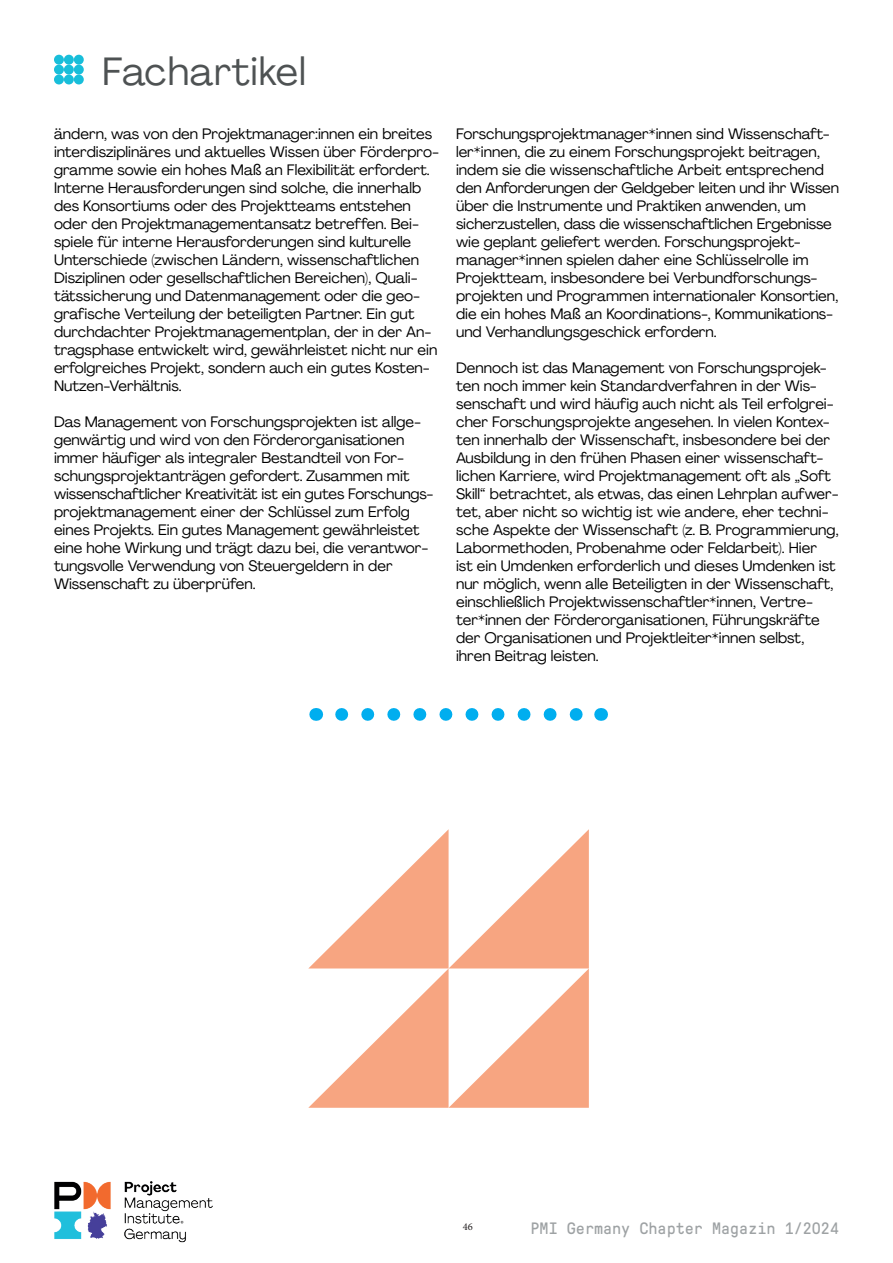
<style>
.page{position:relative;width:893px;height:1263px;background:#fff}
.page>*{position:absolute;margin:0;border:0;box-sizing:border-box;transform-origin:0 0}
.t1{font:39px "Agrandir";letter-spacing:.02em;color:#4e5253}
.t2{font:16.5px "GT Pressura Mono";color:#9ea2a4}
.t3{font:15px/18px "Agrandir";color:#000001}
.t4{font:10.5px "Minion Pro";color:#231f20}
</style>
<div class="page">
<img style="left:54px;top:1181px;width:159px;height:62px">
<svg style="left:342px;top:708px;width:241px;height:13px"></svg>
<svg style="left:316px;top:708px;width:1px;height:13px"></svg>
<svg style="left:601px;top:708px;width:1px;height:13px"></svg>
<div style="left:54px;top:55px;width:10px;height:10px;background:#18beda;border-radius:50%"></div>
<div style="left:64px;top:55px;width:10px;height:10px;background:#18beda;border-radius:50%"></div>
<div style="left:74px;top:55px;width:10px;height:10px;background:#18beda;border-radius:50%"></div>
<div style="left:54px;top:65px;width:10px;height:10px;background:#18beda;border-radius:50%"></div>
<div style="left:64px;top:65px;width:10px;height:10px;background:#18beda;border-radius:50%"></div>
<div style="left:74px;top:65px;width:10px;height:10px;background:#18beda;border-radius:50%"></div>
<div style="left:54px;top:75px;width:10px;height:9px;background:#18beda;border-radius:50%"></div>
<div style="left:64px;top:75px;width:10px;height:9px;background:#18beda;border-radius:50%"></div>
<div style="left:74px;top:75px;width:10px;height:9px;background:#18beda;border-radius:50%"></div>
<svg style="left:308px;top:829px;width:281px;height:279px"></svg>
<h1 class="t1" style="left:102px;top:47px;width:205px">Fachartikel</h1>
<p class="t3" style="left:54px;top:124px;width:387px">ändern, was von den Projektmanager:innen ein breites interdisziplinäres und aktuelles Wissen über Förderpro&shy;gramme sowie ein hohes Maß an Flexibilität erfordert.<br>Interne Herausforderungen sind solche, die innerhalb des Konsortiums oder des Projektteams entstehen oder den Projektmanagementansatz betreffen. Bei&shy;spiele für interne Herausforderungen sind kulturelle Unterschiede (zwischen Ländern, wissenschaftlichen Disziplinen oder gesellschaftlichen Bereichen), Quali&shy;tätssicherung und Datenmanagement oder die geo&shy;grafische Verteilung der beteiligten Partner. Ein gut durchdachter Projektmanagementplan, der in der An&shy;tragsphase entwickelt wird, gewährleistet nicht nur ein erfolgreiches Projekt, sondern auch ein gutes Kosten-Nutzen-Verhältnis.</p>
<p class="t3" style="left:54px;top:412px;width:381px">Das Management von Forschungsprojekten ist allge&shy;genwärtig und wird von den Förderorganisationen immer häufiger als integraler Bestandteil von For&shy;schungsprojektanträgen gefordert. Zusammen mit wissenschaftlicher Kreativität ist ein gutes Forschungs&shy;projektmanagement einer der Schlüssel zum Erfolg eines Projekts. Ein gutes Management gewährleistet eine hohe Wirkung und trägt dazu bei, die verantwor&shy;tungsvolle Verwendung von Steuergeldern in der Wissenschaft zu überprüfen.</p>
<p class="t3" style="left:456px;top:124px;width:384px">Forschungsprojektmanager*innen sind Wissenschaft&shy;ler*innen, die zu einem Forschungsprojekt beitragen, indem sie die wissenschaftliche Arbeit entsprechend den Anforderungen der Geldgeber leiten und ihr Wissen über die Instrumente und Praktiken anwenden, um sicherzustellen, dass die wissenschaftlichen Ergebnisse wie geplant geliefert werden. Forschungsprojekt&shy;manager*innen spielen daher eine Schlüsselrolle im Projektteam, insbesondere bei Verbundforschungs&shy;projekten und Programmen internationaler Konsortien, die ein hohes Maß an Koordinations-, Kommunikations&shy;und Verhandlungsgeschick erfordern.</p>
<p class="t3" style="left:456px;top:358px;width:384px">Dennoch ist das Management von Forschungsprojek&shy;ten noch immer kein Standardverfahren in der Wis&shy;senschaft und wird häufig auch nicht als Teil erfolgrei&shy;cher Forschungsprojekte angesehen. In vielen Kontex&shy;ten innerhalb der Wissenschaft, insbesondere bei der Ausbildung in den frühen Phasen einer wissenschaft&shy;lichen Karriere, wird Projektmanagement oft als „Soft Skill“ betrachtet, als etwas, das einen Lehrplan aufwer&shy;tet, aber nicht so wichtig ist wie andere, eher techni&shy;sche Aspekte der Wissenschaft (z. B. Programmierung, Labormethoden, Probenahme oder Feldarbeit). Hier<br>ist ein Umdenken erforderlich und dieses Umdenken ist nur möglich, wenn alle Beteiligten in der Wissenschaft, einschließlich Projektwissenschaftler*innen, Vertre&shy;ter*innen der Förderorganisationen, Führungskräfte der Organisationen und Projektleiter*innen selbst, ihren Beitrag leisten.</p>
<p class="t4" style="left:463px;top:1220px;width:12px">46</p>
<p class="t2" style="left:531px;top:1219px;width:310px">PMI Germany Chapter Magazin 1/2024</p>
</div>
